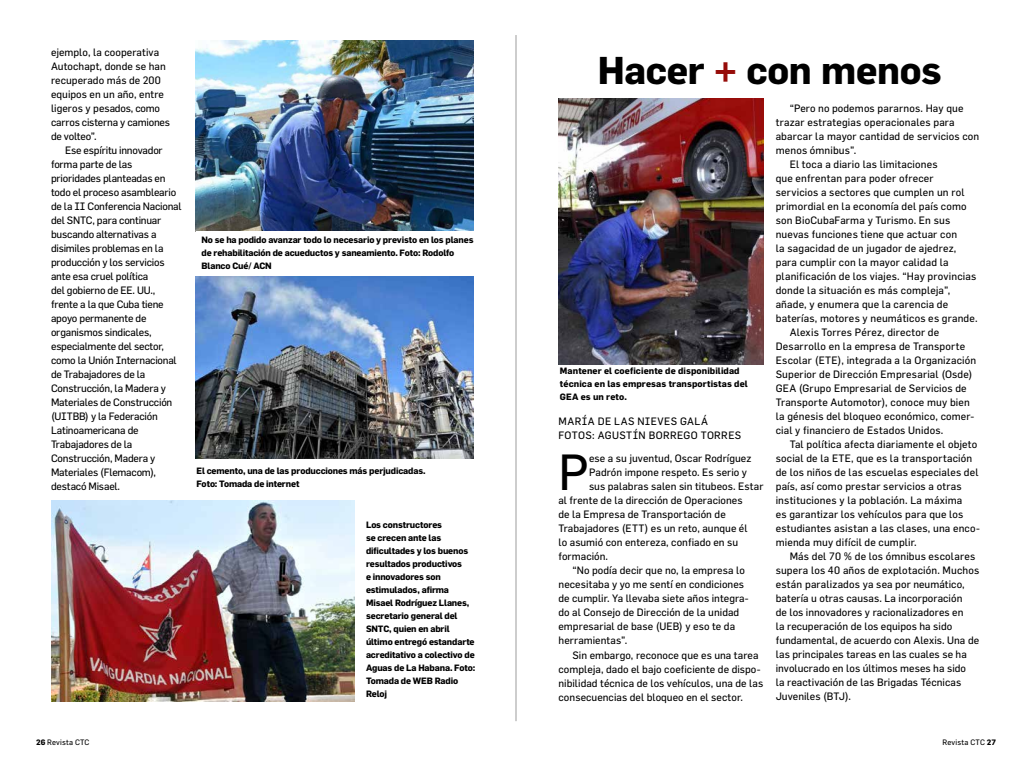
<style>
.page{position:relative;width:1032px;height:766px;background:#fff}
.page>*{position:absolute;margin:0;border:0;box-sizing:border-box;transform-origin:0 0}
.t1{font:49.8px "Flama";color:#000}
.t2{font:700 38px "Flama";letter-spacing:-.01em;color:#000}
.t3{font:10.5px/14px "Flama";letter-spacing:.01em;color:#000}
.t4{font:10.5px/14px "Flama";letter-spacing:-.02em;color:#000}
.t5{font:10.5px/14px "Flama";letter-spacing:.035em;color:#000}
.t6{font:700 9px/13px "Flama";letter-spacing:-.015em;color:#000}
.t7{font:700 9px/13px "Flama";letter-spacing:.01em;color:#000}
.t8{font:7.7px "Flama";letter-spacing:.02em;color:#000}
.s1{font-weight:900;color:#960c09}
.s2{font-weight:700}
</style>
<div class="page">
<hr style="left:515px;top:35px;width:1px;height:686px;background:#9d9d9c">
<img style="left:558px;top:98px;width:206px;height:266px">
<img style="left:196px;top:41px;width:277px;height:190px">
<img style="left:51px;top:500px;width:303px;height:201px">
<img style="left:196px;top:276px;width:277px;height:182px">
<p class="t3" style="left:51px;top:45px;width:121px">ejemplo, la cooperativa<br>Autochapt, donde se han recuperado más de 200 equipos en un año, entre ligeros y pesados, como carros cisterna y camiones de volteo”.</p>
<p class="t4" style="left:51px;top:143px;width:132px;text-indent:14px">Ese espíritu innovador forma parte de las prioridades planteadas en todo el proceso asambleario de la II Conferencia Nacional del SNTC, para continuar buscando alternativas a disimiles problemas en la producción y los servicios ante esa cruel política<br>del gobierno de EE. UU., frente a la que Cuba tiene apoyo permanente de organismos sindicales, especialmente del sector, como la Unión Internacional de Trabajadores de la<br>Construcción, la Madera y<br>Materiales de Construcción (UITBB) y la Federación<br>Latinoamericana de<br>Trabajadores de la<br>Construcción, Madera y<br>Materiales (Flemacom), destacó Misael.</p>
<p class="t6" style="left:201px;top:233px;width:273px">No se ha podido avanzar todo lo necesario y previsto en los planes de rehabilitación de acueductos y saneamiento. Foto: Rodolfo<br>Blanco Cué/ ACN</p>
<p class="t6" style="left:197px;top:464px;width:231px">El cemento, una de las producciones más perjudicadas.<br>Foto: Tomada de internet</p>
<p class="t6" style="left:366px;top:517px;width:111px">Los constructores<br>se crecen ante las dificultades y los buenos resultados productivos<br>e innovadores son estimulados, afirma<br>Misael Rodríguez Llanes, secretario general del<br>SNTC, quien en abril último entregó estandarte acreditativo a colectivo de<br>Aguas de La Habana. Foto:<br>Tomada de WEB Radio<br>Reloj</p>
<h2 class="t2" style="left:598px;top:47px;width:345px">Hacer <span class="s1">+</span> con menos</h2>
<p class="t7" style="left:560px;top:364px;width:189px">Mantener el coeficiente de disponibilidad técnica en las empresas transportistas del<br>GEA es un reto.</p>
<p class="t5" style="left:558px;top:413px;width:184px">MARÍA DE LAS NIEVES GALÁ<br>FOTOS: AGUSTÍN BORREGO TORRES</p>
<h1 class="t1" style="left:558px;top:442px;width:32px">P</h1>
<p class="t3" style="left:589px;top:451px;width:164px">ese a su juventud, Oscar Rodríguez</p>
<p class="t3" style="left:589px;top:465px;width:160px">Padrón impone respeto. Es serio y</p>
<p class="t3" style="left:589px;top:479px;width:176px">sus palabras salen sin titubeos. Estar</p>
<p class="t3" style="left:558px;top:493px;width:186px">al frente de la dirección de Operaciones</p>
<p class="t3" style="left:558px;top:507px;width:169px">de la Empresa de Transportación de</p>
<p class="t3" style="left:558px;top:521px;width:191px">Trabajadores (ETT) es un reto, aunque él</p>
<p class="t3" style="left:558px;top:535px;width:181px">lo asumió con entereza, confiado en su</p>
<p class="t3" style="left:558px;top:549px;width:51px">formación.</p>
<p class="t3" style="left:572px;top:563px;width:174px">“No podía decir que no, la empresa lo</p>
<p class="t3" style="left:558px;top:577px;width:187px">necesitaba y yo me sentí en condiciones</p>
<p class="t3" style="left:558px;top:591px;width:192px">de cumplir. Ya llevaba siete años integra-</p>
<p class="t3" style="left:558px;top:605px;width:182px">do al Consejo de Dirección de la unidad</p>
<p class="t3" style="left:558px;top:619px;width:178px">empresarial de base (UEB) y eso te da</p>
<p class="t3" style="left:558px;top:633px;width:70px">herramientas”.</p>
<p class="t3" style="left:572px;top:647px;width:188px">Sin embargo, reconoce que es una tarea</p>
<p class="t3" style="left:558px;top:661px;width:203px">compleja, dado el bajo coeficiente de dispo-</p>
<p class="t3" style="left:558px;top:675px;width:206px">nibilidad técnica de los vehículos, una de las</p>
<p class="t3" style="left:558px;top:689px;width:186px">consecuencias del bloqueo en el sector.</p>
<p class="t3" style="left:790px;top:101px;width:175px">“Pero no podemos pararnos. Hay que</p>
<p class="t3" style="left:776px;top:115px;width:181px">trazar estrategias operacionales para</p>
<p class="t3" style="left:776px;top:129px;width:205px">abarcar la mayor cantidad de servicios con</p>
<p class="t3" style="left:776px;top:143px;width:82px">menos ómnibus”.</p>
<p class="t3" style="left:790px;top:157px;width:149px">El toca a diario las limitaciones</p>
<p class="t3" style="left:776px;top:171px;width:159px">que enfrentan para poder ofrecer</p>
<p class="t3" style="left:776px;top:185px;width:190px">servicios a sectores que cumplen un rol</p>
<p class="t3" style="left:776px;top:199px;width:193px">primordial en la economía del país como</p>
<p class="t3" style="left:776px;top:213px;width:176px">son BioCubaFarma y Turismo. En sus</p>
<p class="t3" style="left:776px;top:227px;width:183px">nuevas funciones tiene que actuar con</p>
<p class="t3" style="left:776px;top:241px;width:182px">la sagacidad de un jugador de ajedrez,</p>
<p class="t3" style="left:776px;top:255px;width:175px">para cumplir con la mayor calidad la</p>
<p class="t3" style="left:776px;top:269px;width:202px">planificación de los viajes. “Hay provincias</p>
<p class="t3" style="left:776px;top:283px;width:176px">donde la situación es más compleja”,</p>
<p class="t3" style="left:776px;top:297px;width:174px">añade, y enumera que la carencia de</p>
<p class="t3" style="left:776px;top:311px;width:203px">baterías, motores y neumáticos es grande.</p>
<p class="t3" style="left:790px;top:325px;width:151px">Alexis Torres Pérez, director de</p>
<p class="t3" style="left:776px;top:339px;width:191px">Desarrollo en la empresa de Transporte</p>
<p class="t3" style="left:776px;top:353px;width:202px">Escolar (ETE), integrada a la Organización</p>
<p class="t3" style="left:776px;top:367px;width:198px">Superior de Dirección Empresarial (Osde)</p>
<p class="t3" style="left:776px;top:381px;width:192px">GEA (Grupo Empresarial de Servicios de</p>
<p class="t3" style="left:776px;top:395px;width:196px">Transporte Automotor), conoce muy bien</p>
<p class="t3" style="left:776px;top:409px;width:200px">la génesis del bloqueo económico, comer-</p>
<p class="t3" style="left:776px;top:423px;width:169px">cial y financiero de Estados Unidos.</p>
<p class="t3" style="left:790px;top:437px;width:189px">Tal política afecta diariamente el objeto</p>
<p class="t3" style="left:776px;top:451px;width:198px">social de la ETE, que es la transportación</p>
<p class="t3" style="left:776px;top:465px;width:204px">de los niños de las escuelas especiales del</p>
<p class="t3" style="left:776px;top:479px;width:187px">país, así como prestar servicios a otras</p>
<p class="t3" style="left:776px;top:493px;width:188px">instituciones y la población. La máxima</p>
<p class="t3" style="left:776px;top:507px;width:189px">es garantizar los vehículos para que los</p>
<p class="t3" style="left:776px;top:521px;width:206px">estudiantes asistan a las clases, una enco-</p>
<p class="t3" style="left:776px;top:535px;width:143px">mienda muy difícil de cumplir.</p>
<p class="t3" style="left:790px;top:549px;width:187px">Más del 70 % de los ómnibus escolares</p>
<p class="t3" style="left:776px;top:563px;width:205px">supera los 40 años de explotación. Muchos</p>
<p class="t3" style="left:776px;top:577px;width:190px">están paralizados ya sea por neumático,</p>
<p class="t3" style="left:776px;top:591px;width:188px">batería u otras causas. La incorporación</p>
<p class="t3" style="left:776px;top:605px;width:189px">de los innovadores y racionalizadores en</p>
<p class="t3" style="left:776px;top:619px;width:178px">la recuperación de los equipos ha sido</p>
<p class="t3" style="left:776px;top:633px;width:205px">fundamental, de acuerdo con Alexis. Una de</p>
<p class="t3" style="left:776px;top:647px;width:193px">las principales tareas en las cuales se ha</p>
<p class="t3" style="left:776px;top:661px;width:192px">involucrado en los últimos meses ha sido</p>
<p class="t3" style="left:776px;top:675px;width:187px">la reactivación de las Brigadas Técnicas</p>
<p class="t3" style="left:776px;top:689px;width:77px">Juveniles (BTJ).</p>
<p class="t8" style="left:36px;top:737px;width:55px"><span class="s2">26</span> Revista CTC</p>
<p class="t8" style="left:942px;top:737px;width:55px">Revista CTC <span class="s2">27</span></p>
</div>
